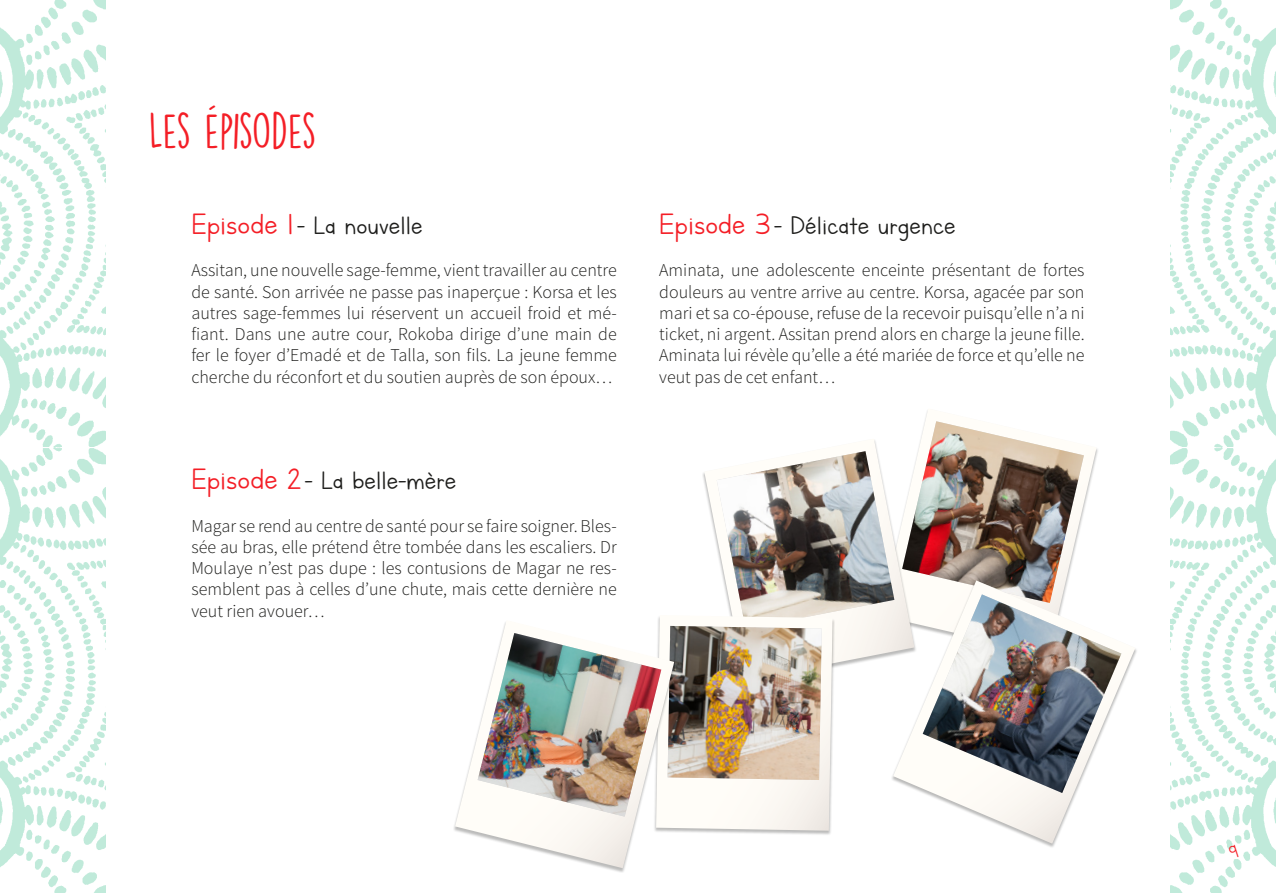
<style>
.page{position:relative;width:1276px;height:893px;background:#fff}
.page>*{position:absolute;margin:0;border:0;box-sizing:border-box;transform-origin:0 0}
._02-noms{font:45px "DK Lemon Yellow Sun";letter-spacing:-.04em;color:#f41e26}
._05-txt-2-col{font:30px "Lettersfor Learners";color:#1d1d1b}
._05-txt-2-col-2{font:300 18px/21.3px "Source Sans Pro";color:#1d1d1b;text-align:justify}
.s1{font-size:34.5px;color:#f41e26}
</style>
<div class="page">
<img style="left:0;top:0;width:1276px;height:893px">
<div style="left:106px;top:0;width:1063px;height:893px;background:#fff"></div>
<svg style="left:894px;top:649px;width:241px;height:195px"></svg>
<img style="left:902px;top:421px;width:196px;height:372px">
<img style="left:922px;top:594px;width:199px;height:199px">
<svg style="left:874px;top:439px;width:40px;height:241px"></svg>
<svg style="left:455px;top:736px;width:219px;height:132px"></svg>
<img style="left:477px;top:451px;width:417px;height:380px">
<img style="left:477px;top:633px;width:184px;height:184px">
<svg style="left:1228px;top:845px;width:10px;height:14px"></svg>
<p class="_02-noms" style="left:149px;top:103px;width:169px">LES ÉPISODES</p>
<p class="_05-txt-2-col" style="left:191px;top:209px;width:233px"><span class="s1">Episode 1</span>- La nouvelle</p>
<p class="_05-txt-2-col-2" style="left:191px;top:260px;width:427px">Assitan, une nouvelle sage-femme, vient travailler au centre de santé. Son arrivée ne passe pas inaperçue : Korsa et les autres sage-femmes lui réservent un accueil froid et mé&shy;fiant. Dans une autre cour, Rokoba dirige d’une main de fer le foyer d’Emadé et de Talla, son fils. La jeune femme cherche du réconfort et du soutien auprès de son époux…</p>
<p class="_05-txt-2-col" style="left:191px;top:464px;width:266px"><span class="s1">Episode 2</span> - La belle-mère</p>
<p class="_05-txt-2-col-2" style="left:191px;top:515px;width:427px">Magar se rend au centre de santé pour se faire soigner. Bles&shy;sée au bras, elle prétend être tombée dans les escaliers. Dr Moulaye n’est pas dupe : les contusions de Magar ne res&shy;semblent pas à celles d’une chute, mais cette dernière ne veut rien avouer…</p>
<p class="_05-txt-2-col" style="left:659px;top:209px;width:298px"><span class="s1">Episode 3</span>- Délicate urgence</p>
<p class="_05-txt-2-col-2" style="left:659px;top:260px;width:427px;text-align:left">Aminata, une adolescente enceinte présentant de fortes douleurs au ventre arrive au centre. Korsa, agacée par son mari et sa co-épouse, refuse de la recevoir puisqu’elle n’a ni ticket, ni argent. Assitan prend alors en charge la jeune fille.<br>Aminata lui révèle qu’elle a été mariée de force et qu’elle ne veut pas de cet enfant…</p>
</div>
